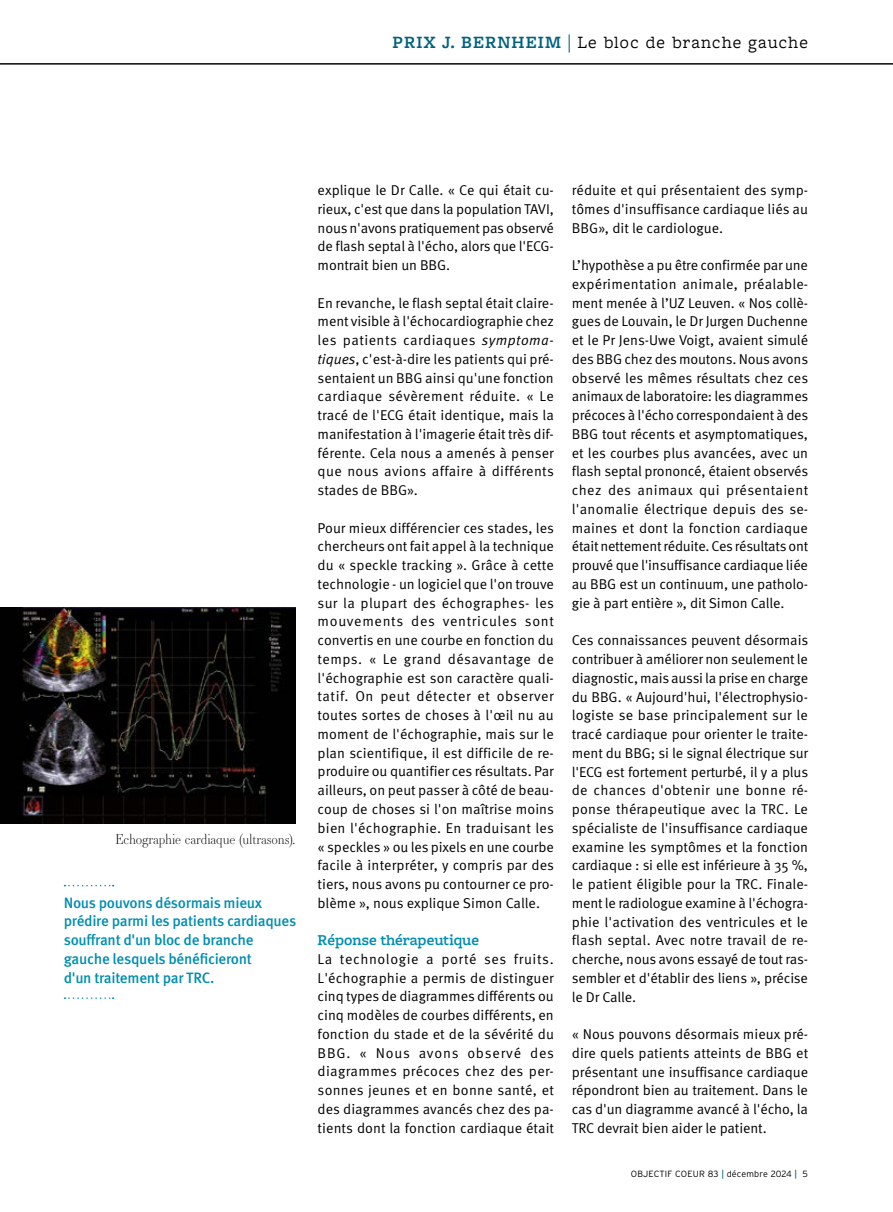
<style>
.page{position:relative;width:893px;height:1212px;background:#fff}
.page>*{position:absolute;margin:0;border:0;box-sizing:border-box;transform-origin:0 0}
.t1{font:18px "Freight Macro Pro";letter-spacing:.05em;color:#000}
.t2{font:600 15.75px "Freight Macro Pro";color:#008eb1}
.t3{font:500 15px/18.8px "Meta Pro";letter-spacing:-.02em;color:#008eb1}
.t4{font:14.25px/18.8px "Meta Pro Norm";letter-spacing:-.01em;color:#000;text-align:justify}
.t5{font:300 13.5px "Essonnes Display";letter-spacing:-.01em;color:#000}
.t6{font:300 9px "Interstate";letter-spacing:.02em;color:#000}
.s1{font-weight:600;color:#00627d}
.s2{font-family:"Source Serif 4 Display";font-weight:700;color:#00627d}
.s3{font-family:"Meta Pro Norm Ita"}
.s4{font-weight:400;color:#00627d}
</style>
<div class="page">
<hr style="left:0;top:64px;width:893px;height:1px;background:#000">
<img style="left:0;top:608px;width:295px;height:216px">
<svg style="left:65px;top:885px;width:49px;height:1px"></svg>
<svg style="left:65px;top:997px;width:49px;height:2px"></svg>
<p class="t1" style="left:393px;top:30px;width:417px"><span class="s1">PRIX J. BERNHEIM</span> <span class="s2">|</span> Le bloc de branche gauche</p>
<p class="t5" style="left:115px;top:830px;width:181px">Echographie cardiaque (ultrasons).</p>
<p class="t3" style="left:64px;top:892px;width:234px">Nous pouvons désormais mieux prédire parmi les patients cardiaques souffrant d'un bloc de branche gauche lesquels bénéficieront<br>d'un traitement par TRC.</p>
<p class="t4" style="left:318px;top:180px;width:238px">explique le Dr Calle. « Ce qui était cu&shy;rieux, c'est que dans la population TAVI, nous n'avons pratiquement pas observé de flash septal à l'écho, alors que l'ECG&shy;montrait bien un BBG.</p>
<p class="t4" style="left:318px;top:292px;width:238px">En revanche, le flash septal était claire&shy;ment visible à l'échocardiographie chez les patients cardiaques <span class="s3">symptoma&shy;tiques</span>, c'est-à-dire les patients qui pré&shy;sentaient un BBG ainsi qu'une fonction cardiaque sévèrement réduite. « Le tracé de l'ECG était identique, mais la manifestation à l'imagerie était très dif&shy;férente. Cela nous a amenés à penser que nous avions affaire à différents stades de BBG».</p>
<p class="t4" style="left:318px;top:517px;width:238px">Pour mieux différencier ces stades, les chercheurs ont fait appel à la technique du « speckle tracking ». Grâce à cette technologie - un logiciel que l'on trouve sur la plupart des échographes- les mouvements des ventricules sont convertis en une courbe en fonction du temps. « Le grand désavantage de l'échographie est son caractère quali&shy;tatif. On peut détecter et observer toutes sortes de choses à l'œil nu au moment de l'échographie, mais sur le plan scientifique, il est difficile de re&shy;produire ou quantifier ces résultats. Par ailleurs, on peut passer à côté de beau&shy;coup de choses si l'on maîtrise moins bien l'échographie. En traduisant les « speckles » ou les pixels en une courbe facile à interpréter, y compris par des tiers, nous avons pu contourner ce pro&shy;blème », nous explique Simon Calle.</p>
<p class="t2" style="left:318px;top:929px;width:163px">Réponse thérapeutique</p>
<p class="t4" style="left:318px;top:949px;width:238px">La technologie a porté ses fruits.<br>L'échographie a permis de distinguer cinq types de diagrammes différents ou cinq modèles de courbes différents, en fonction du stade et de la sévérité du BBG. « Nous avons observé des diagrammes précoces chez des per&shy;sonnes jeunes et en bonne santé, et des diagrammes avancés chez des pa&shy;tients dont la fonction cardiaque était</p>
<p class="t4" style="left:572px;top:180px;width:238px">réduite et qui présentaient des symp&shy;tômes d'insuffisance cardiaque liés au BBG», dit le cardiologue.</p>
<p class="t4" style="left:572px;top:255px;width:238px">L’hypothèse a pu être confirmée par une expérimentation animale, préalable&shy;ment menée à l’UZ Leuven. « Nos collè&shy;gues de Louvain, le Dr Jurgen Duchenne et le Pr Jens-Uwe Voigt, avaient simulé des BBG chez des moutons. Nous avons observé les mêmes résultats chez ces animaux de laboratoire: les diagrammes précoces à l'écho correspondaient à des BBG tout récents et asymptomatiques, et les courbes plus avancées, avec un flash septal prononcé, étaient observés chez des animaux qui présentaient l'anomalie électrique depuis des se&shy;maines et dont la fonction cardiaque était nettement réduite. Ces résultats ont prouvé que l'insuffisance cardiaque liée au BBG est un continuum, une patholo&shy;gie à part entière », dit Simon Calle.</p>
<p class="t4" style="left:572px;top:630px;width:238px">Ces connaissances peuvent désormais contribuer à améliorer non seulement le diagnostic, mais aussi la prise en charge du BBG. « Aujourd'hui, l'électrophysio&shy;logiste se base principalement sur le tracé cardiaque pour orienter le traite&shy;ment du BBG; si le signal électrique sur l'ECG est fortement perturbé, il y a plus de chances d'obtenir une bonne ré&shy;ponse thérapeutique avec la TRC. Le spécialiste de l'insuffisance cardiaque examine les symptômes et la fonction cardiaque : si elle est inférieure à 35 %, le patient éligible pour la TRC. Finale&shy;ment le radiologue examine à l'échogra&shy;phie l'activation des ventricules et le flash septal. Avec notre travail de re&shy;cherche, nous avons essayé de tout ras&shy;sembler et d'établir des liens », précise le Dr Calle.</p>
<p class="t4" style="left:572px;top:1024px;width:238px">« Nous pouvons désormais mieux pré&shy;dire quels patients atteints de BBG et présentant une insuffisance cardiaque répondront bien au traitement. Dans le cas d'un diagramme avancé à l'écho, la TRC devrait bien aider le patient.</p>
<p class="t6" style="left:631px;top:1168px;width:179px">OBJECTIF COEUR 83 <span class="s4">|</span> décembre 2024 <span class="s4">|</span> 5</p>
</div>
